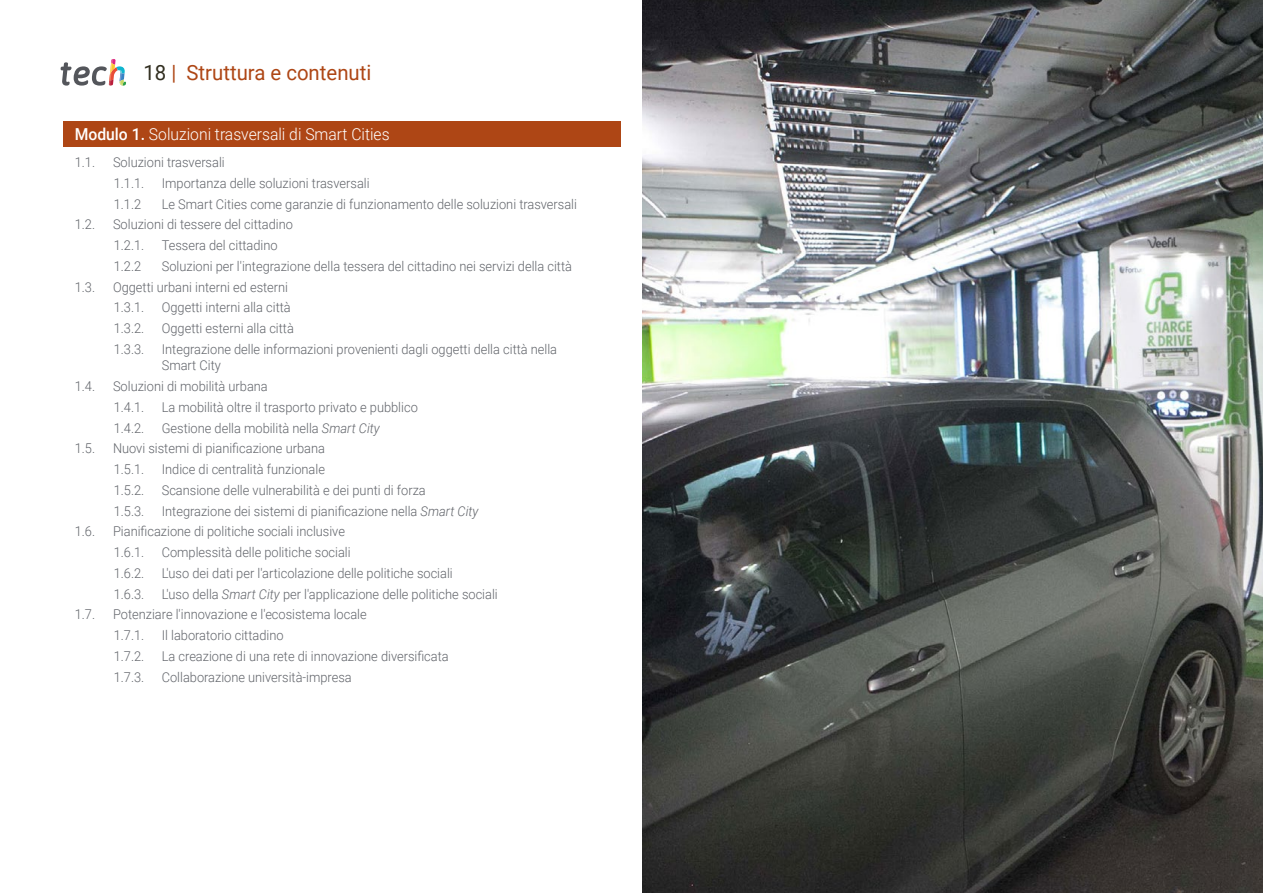
<style>
.page{position:relative;width:1263px;height:893px;background:#fff}
.page>*{position:absolute;margin:0;border:0;box-sizing:border-box;transform-origin:0 0}
.t1{font:21px "Roboto";color:#ae4615}
.t2{font:300 16.5px "Roboto";color:#fff;scale:.95 1}
.t3{font:300 13.5px/20.7px "Roboto";color:#61646a;scale:.95 1}
.s1{color:#312e20}
.s2{font-weight:500}
.s3{font-style:italic}
</style>
<div class="page">
<div style="left:64px;top:121px;width:557px;height:25px;background:#ae4615"></div>
<svg style="left:61px;top:59px;width:65px;height:27px"></svg>
<img style="left:642px;top:0;width:621px;height:893px">
<h1 class="t1" style="left:144px;top:57px;width:229px"><span class="s1">18</span> | Struttura e contenuti</h1>
<p class="t2" style="left:75px;top:123px;width:333px"><span class="s2">Modulo 1.</span> Soluzioni trasversali di Smart Cities</p>
<p class="t3" style="left:75px;top:151px;width:23px">1.1.</p>
<p class="t3" style="left:113px;top:151px;width:119px">Soluzioni trasversali<br>1.1.1.</p>
<p class="t3" style="left:162px;top:172px;width:220px">Importanza delle soluzioni trasversali</p>
<p class="t3" style="left:114px;top:193px;width:30px">1.1.2</p>
<p class="t3" style="left:162px;top:193px;width:439px">Le Smart Cities come garanzie di funzionamento delle soluzioni trasversali</p>
<p class="t3" style="left:75px;top:214px;width:23px">1.2.</p>
<p class="t3" style="left:113px;top:214px;width:191px">Soluzioni di tessere del cittadino<br>1.2.1.</p>
<p class="t3" style="left:162px;top:234px;width:123px">Tessera del cittadino</p>
<p class="t3" style="left:114px;top:255px;width:30px">1.2.2</p>
<p class="t3" style="left:162px;top:255px;width:433px">Soluzioni per l'integrazione della tessera del cittadino nei servizi della città</p>
<p class="t3" style="left:75px;top:276px;width:23px">1.3.</p>
<p class="t3" style="left:113px;top:276px;width:186px">Oggetti urbani interni ed esterni<br>1.3.1.</p>
<p class="t3" style="left:162px;top:297px;width:137px">Oggetti interni alla città</p>
<p class="t3" style="left:114px;top:317px;width:34px">1.3.2.</p>
<p class="t3" style="left:162px;top:317px;width:141px">Oggetti esterni alla città</p>
<p class="t3" style="left:114px;top:338px;width:34px">1.3.3.</p>
<p class="t3" style="left:162px;top:340px;width:418px;line-height:16.5px">Integrazione delle informazioni provenienti dagli oggetti della città nella<br>Smart City</p>
<p class="t3" style="left:75px;top:375px;width:23px">1.4.</p>
<p class="t3" style="left:113px;top:375px;width:164px">Soluzioni di mobilità urbana<br>1.4.1.</p>
<p class="t3" style="left:162px;top:396px;width:271px">La mobilità oltre il trasporto privato e pubblico</p>
<p class="t3" style="left:114px;top:417px;width:34px">1.4.2.</p>
<p class="t3" style="left:162px;top:417px;width:231px">Gestione della mobilità nella <span class="s3">Smart City</span></p>
<p class="t3" style="left:75px;top:438px;width:23px">1.5.</p>
<p class="t3" style="left:113px;top:438px;width:225px">Nuovi sistemi di pianificazione urbana<br>1.5.1.</p>
<p class="t3" style="left:162px;top:458px;width:173px">Indice di centralità funzionale</p>
<p class="t3" style="left:114px;top:479px;width:34px">1.5.2.</p>
<p class="t3" style="left:162px;top:479px;width:279px">Scansione delle vulnerabilità e dei punti di forza</p>
<p class="t3" style="left:114px;top:500px;width:34px">1.5.3.</p>
<p class="t3" style="left:162px;top:500px;width:335px">Integrazione dei sistemi di pianificazione nella <span class="s3">Smart City</span></p>
<p class="t3" style="left:75px;top:521px;width:23px">1.6.</p>
<p class="t3" style="left:113px;top:521px;width:246px">Pianificazione di politiche sociali inclusive<br>1.6.1.</p>
<p class="t3" style="left:162px;top:541px;width:200px">Complessità delle politiche sociali</p>
<p class="t3" style="left:114px;top:562px;width:34px">1.6.2.</p>
<p class="t3" style="left:162px;top:562px;width:308px">L'uso dei dati per l'articolazione delle politiche sociali</p>
<p class="t3" style="left:114px;top:583px;width:34px">1.6.3.</p>
<p class="t3" style="left:162px;top:583px;width:355px">L'uso della <span class="s3">Smart City</span> per l'applicazione delle politiche sociali</p>
<p class="t3" style="left:75px;top:604px;width:23px">1.7.</p>
<p class="t3" style="left:113px;top:604px;width:269px">Potenziare l'innovazione e l'ecosistema locale<br>1.7.1.</p>
<p class="t3" style="left:162px;top:624px;width:130px">Il laboratorio cittadino</p>
<p class="t3" style="left:114px;top:645px;width:34px">1.7.2.</p>
<p class="t3" style="left:162px;top:645px;width:304px">La creazione di una rete di innovazione diversificata</p>
<p class="t3" style="left:114px;top:666px;width:34px">1.7.3.</p>
<p class="t3" style="left:162px;top:666px;width:201px">Collaborazione università-impresa</p>
</div>
